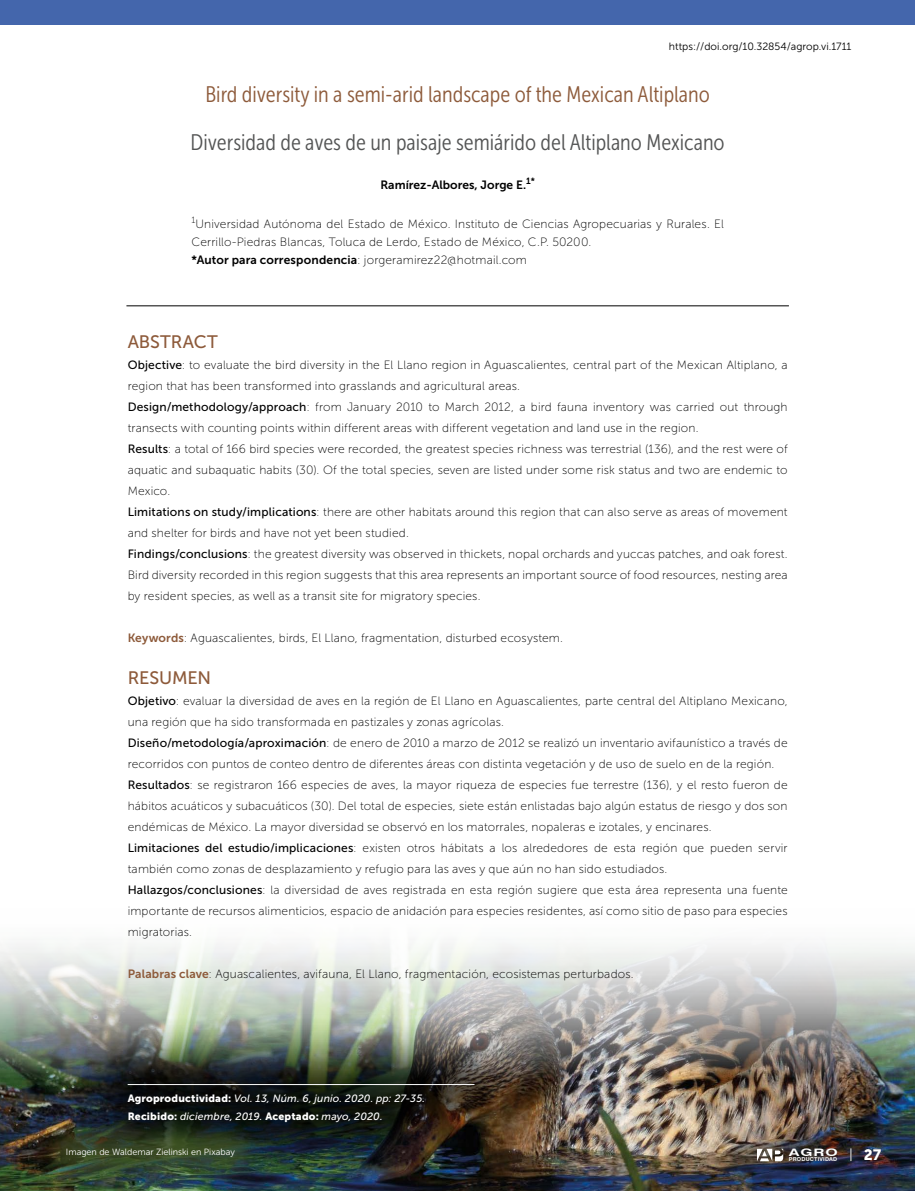
<style>
.page{position:relative;width:915px;height:1191px;background:#fff}
.page>*{position:absolute;margin:0;border:0;box-sizing:border-box;transform-origin:0 0}
.t1{font:22.5px "Museo Sans Cond 300";color:#535454}
.t2{font:22.5px "Museo Sans Cond 300";color:#8d5a3a}
.t3{font:18px "Museo Sans 500";letter-spacing:-.005em;color:#8d5a3a}
.t4{font:15px "Museo Sans 900";color:#fff}
.t5{font:12px/21px "Museo Sans 100";letter-spacing:.015em;color:#000}
.t6{font:12px "Museo Sans 700";color:#000}
.t7{font:italic 10.5px/18px "Museo Sans 500";letter-spacing:.015em;color:#fff}
.t8{font:10.5px "Museo Sans 300";color:#000}
.t9{font:700 10.35px "Swiss 721 BT";color:#fff;scale:1.52 1}
.t10{font:9px "Museo Sans 300";color:#fff}
.t11{font:9px "Museo Sans 100";color:#000}
.t12{font:700 5.4px "Swiss 721 BT";letter-spacing:.03em;color:#fff}
.s1{font-family:"Museo Sans 700"}
.s2{font-family:"Museo Sans 500"}
.s3{font-family:"Museo Sans 700";color:#8d5a3a}
.s4{font-family:"Museo Sans 900";font-style:normal}
</style>
<div class="page">
<img style="left:0;top:944px;width:914px;height:247px">
<div style="left:0;top:0;width:914px;height:24px;background:#4466ac"></div>
<div style="left:60px;top:1016px;width:480px;height:172px;background:#000;opacity:.85"></div>
<hr style="left:128px;top:1084px;width:346px;height:1px;background:#fff">
<hr style="left:126px;top:305px;width:662px;height:1px;background:#000">
<svg style="left:756px;top:1148px;width:27px;height:13px"></svg>
<svg style="left:850px;top:1148px;width:1px;height:13px"></svg>
<div style="left:36px;top:1118px;width:229px;height:69px;background:#425123;opacity:.75"></div>
<p class="t8" style="left:668px;top:41px;width:184px">https://doi.org/10.32854/agrop.vi.1711</p>
<h1 class="t2" style="left:205px;top:82px;width:506px">Bird diversity in a semi-arid landscape of the Mexican Altiplano</h1>
<h1 class="t1" style="left:190px;top:130px;width:535px">Diversidad de aves de un paisaje semiárido del Altiplano Mexicano</h1>
<p class="t6" style="left:380px;top:178px;width:156px">Ramírez-Albores, Jorge E.<sup>1*</sup></p>
<p class="t11" style="left:191px;top:215px;width:5px">1</p>
<p class="t5" style="left:191px;top:215px;width:533px;line-height:18px;text-indent:4px">Universidad Autónoma del Estado de México. Instituto de Ciencias Agropecuarias y Rurales. El<br>Cerrillo-Piedras Blancas, Toluca de Lerdo, Estado de México, C.P. 50200.<br><span class="s1">*Autor para correspondencia</span>: jorgeramirez22@hotmail.com</p>
<h2 class="t3" style="left:128px;top:332px;width:92px">ABSTRACT</h2>
<p class="t5" style="left:128px;top:354px;width:661px"><span class="s2">Objective</span>: to evaluate the bird diversity in the El Llano region in Aguascalientes, central part of the Mexican Altiplano, a region that has been transformed into grasslands and agricultural areas.<br><span class="s2">Design/methodology/approach</span>: from January 2010 to March 2012, a bird fauna inventory was carried out through transects with counting points within different areas with different vegetation and land use in the region.<br><span class="s2">Results</span>: a total of 166 bird species were recorded, the greatest species richness was terrestrial (136), and the rest were of aquatic and subaquatic habits (30). Of the total species, seven are listed under some risk status and two are endemic to Mexico.<br><span class="s2">Limitations on study/implications</span>: there are other habitats around this region that can also serve as areas of movement and shelter for birds and have not yet been studied.<br><span class="s2">Findings/conclusions</span>: the greatest diversity was observed in thickets, nopal orchards and yuccas patches, and oak forest.<br>Bird diversity recorded in this region suggests that this area represents an important source of food resources, nesting area by resident species, as well as a transit site for migratory species.</p>
<p class="t5" style="left:128px;top:627px;width:437px"><span class="s3">Keywords</span>: Aguascalientes, birds, El Llano, fragmentation, disturbed ecosystem.</p>
<h2 class="t3" style="left:128px;top:668px;width:85px">RESUMEN</h2>
<p class="t5" style="left:128px;top:690px;width:661px"><span class="s2">Objetivo</span>: evaluar la diversidad de aves en la región de El Llano en Aguascalientes, parte central del Altiplano Mexicano, una región que ha sido transformada en pastizales y zonas agrícolas.<br><span class="s2">Diseño/metodología/aproximación</span>: de enero de 2010 a marzo de 2012 se realizó un inventario avifaunístico a través de recorridos con puntos de conteo dentro de diferentes áreas con distinta vegetación y de uso de suelo en de la región.<br><span class="s2">Resultados</span>: se registraron 166 especies de aves, la mayor riqueza de especies fue terrestre (136), y el resto fueron de hábitos acuáticos y subacuáticos (30). Del total de especies, siete están enlistadas bajo algún estatus de riesgo y dos son endémicas de México. La mayor diversidad se observó en los matorrales, nopaleras e izotales, y encinares.<br><span class="s2">Limitaciones del estudio/implicaciones</span>: existen otros hábitats a los alrededores de esta región que pueden servir también como zonas de desplazamiento y refugio para las aves y que aún no han sido estudiados.<br><span class="s2">Hallazgos/conclusiones</span>: la diversidad de aves registrada en esta región sugiere que esta área representa una fuente importante de recursos alimenticios, espacio de anidación para especies residentes, así como sitio de paso para especies migratorias.</p>
<p class="t5" style="left:128px;top:963px;width:507px"><span class="s3">Palabras clave</span>: Aguascalientes, avifauna, El Llano, fragmentación, ecosistemas perturbados.</p>
<p class="t7" style="left:128px;top:1089px;width:299px"><span class="s4">Agroproductividad:</span> Vol. 13, Núm. 6, junio. 2020. pp: 27-35.<br><span class="s4">Recibido:</span> diciembre, 2019. <span class="s4">Aceptado:</span> mayo, 2020.</p>
<p class="t10" style="left:66px;top:1147px;width:170px">Imagen de Waldemar Zielinski en Pixabay</p>
<p class="t9" style="left:788px;top:1145px;width:34px">AGRO</p>
<p class="t12" style="left:788px;top:1155px;width:50px">PRODUCTIVIDAD</p>
<p class="t4" style="left:863px;top:1145px;width:19px">27</p>
</div>
